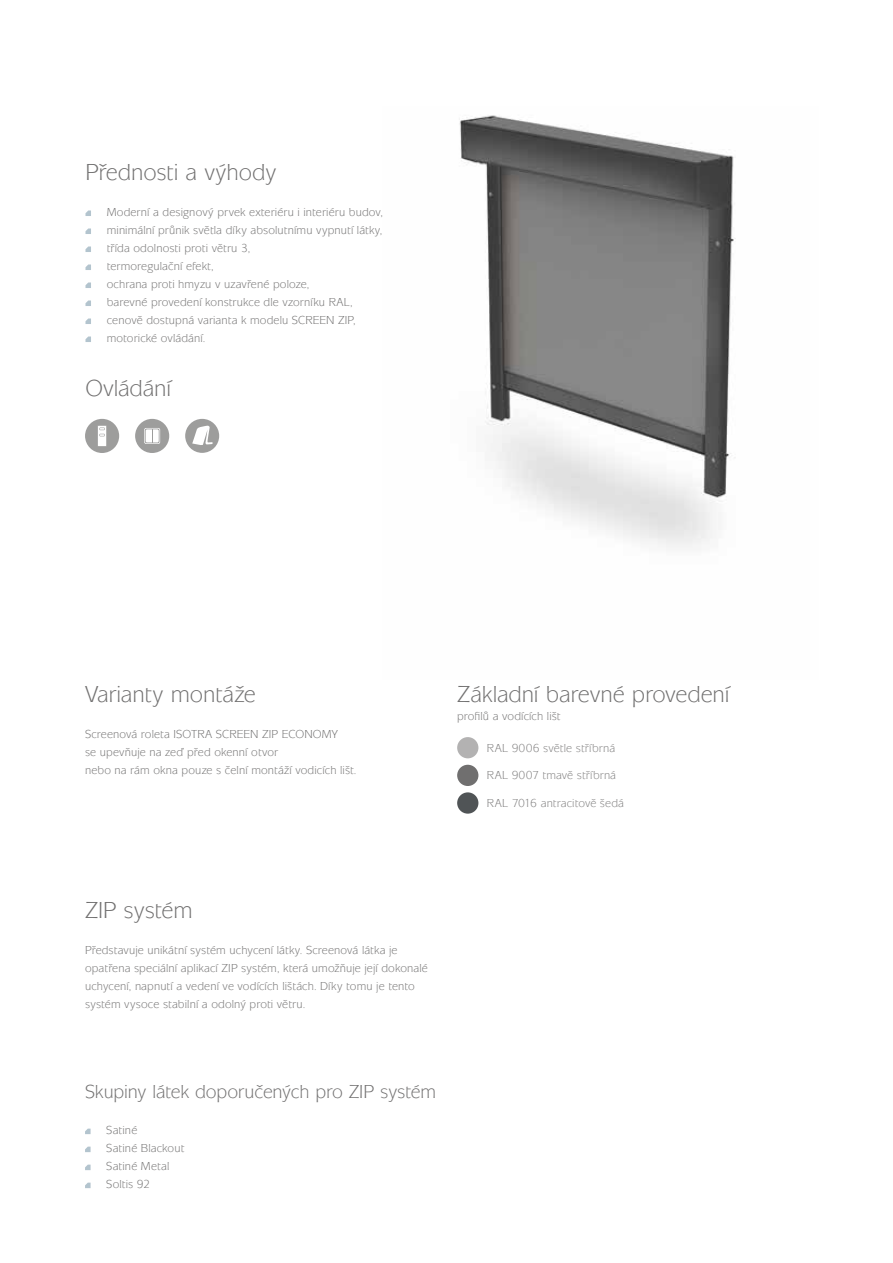
<style>
.page{position:relative;width:893px;height:1263px;background:#fff}
.page>*{position:absolute;margin:0;border:0;box-sizing:border-box;transform-origin:0 0}
.t1{font:24px "Mixage Itc TOT";letter-spacing:-.005em;color:#706f6f}
.t2{font:19.5px "Mixage Itc TOT";letter-spacing:-.01em;color:#706f6f}
.t3{font:12px/18px "Mixage Itc TOT";letter-spacing:.01em;color:#706f6f}
.t4{font:12px "Mixage Itc TOT";letter-spacing:.01em;color:#7c7b7b}
</style>
<div class="page">
<img style="left:459px;top:115px;width:277px;height:433px">
<svg style="left:85px;top:210px;width:6px;height:6px"></svg>
<svg style="left:85px;top:228px;width:6px;height:6px"></svg>
<svg style="left:85px;top:246px;width:6px;height:6px"></svg>
<svg style="left:85px;top:264px;width:6px;height:6px"></svg>
<svg style="left:85px;top:282px;width:6px;height:6px"></svg>
<svg style="left:85px;top:300px;width:6px;height:6px"></svg>
<svg style="left:85px;top:318px;width:6px;height:6px"></svg>
<svg style="left:85px;top:336px;width:6px;height:6px"></svg>
<div style="left:457px;top:737px;width:21px;height:21px;background:#b3b2b2;border-radius:50%"></div>
<div style="left:457px;top:765px;width:21px;height:21px;background:#706f6f;border-radius:50%"></div>
<div style="left:457px;top:792px;width:21px;height:22px;background:#505456;border-radius:50%"></div>
<div style="left:85px;top:419px;width:34px;height:34px;background:#9d9d9c;border-radius:50%"></div>
<svg style="left:97px;top:425px;width:10px;height:22px"></svg>
<div style="left:135px;top:419px;width:34px;height:34px;background:#9d9d9c;border-radius:50%"></div>
<div style="left:144px;top:428px;width:16px;height:16px;background:#dbdbda;border-radius:2px"></div>
<svg style="left:145px;top:429px;width:15px;height:14px"></svg>
<div style="left:146px;top:429px;width:13px;height:13px;background:#fff"></div>
<svg style="left:152px;top:429px;width:1px;height:14px"></svg>
<svg style="left:85px;top:1128px;width:6px;height:6px"></svg>
<svg style="left:85px;top:1146px;width:6px;height:6px"></svg>
<svg style="left:85px;top:1164px;width:6px;height:6px"></svg>
<svg style="left:85px;top:1182px;width:6px;height:6px"></svg>
<div style="left:185px;top:419px;width:34px;height:34px;background:#9d9d9c;border-radius:50%"></div>
<svg style="left:192px;top:426px;width:20px;height:19px"></svg>
<h1 class="t1" style="left:85px;top:159px;width:193px">Přednosti a výhody</h1>
<p class="t3" style="left:107px;top:203px;width:278px">Moderní a designový prvek exteriéru i interiéru budov, minimální průnik světla díky absolutnímu vypnutí látky, třída odolnosti proti větru 3,<br>termoregulační efekt,<br>ochrana proti hmyzu v uzavřené poloze,<br>barevné provedení konstrukce dle vzorníku RAL, cenově dostupná varianta k modelu SCREEN ZIP, motorické ovládání.</p>
<h1 class="t1" style="left:85px;top:375px;width:87px">Ovládání</h1>
<h1 class="t1" style="left:85px;top:681px;width:172px">Varianty montáže</h1>
<p class="t3" style="left:85px;top:725px;width:273px">Screenová roleta ISOTRA SCREEN ZIP ECONOMY<br>se upevňuje na zeď před okenní otvor<br>nebo na rám okna pouze s čelní montáží vodicích lišt.</p>
<h1 class="t1" style="left:457px;top:681px;width:274px">Základní barevné provedení</h1>
<p class="t3" style="left:457px;top:707px;width:105px">profilů a vodících lišt</p>
<p class="t4" style="left:487px;top:741px;width:130px">RAL 9006 světle stříbrná</p>
<p class="t4" style="left:487px;top:769px;width:131px">RAL 9007 tmavě stříbrná</p>
<p class="t4" style="left:487px;top:796px;width:139px">RAL 7016 antracitově šedá</p>
<h1 class="t1" style="left:85px;top:897px;width:109px">ZIP systém</h1>
<p class="t3" style="left:85px;top:941px;width:344px">Představuje unikátní systém uchycení látky. Screenová látka je opatřena speciální aplikací ZIP systém, která umožňuje její dokonalé uchycení, napnutí a vedení ve vodících lištách. Díky tomu je tento systém vysoce stabilní a odolný proti větru.</p>
<h2 class="t2" style="left:85px;top:1081px;width:353px">Skupiny látek doporučených pro ZIP systém</h2>
<p class="t3" style="left:106px;top:1121px;width:80px">Satiné<br>Satiné Blackout<br>Satiné Metal<br>Soltis 92</p>
</div>
